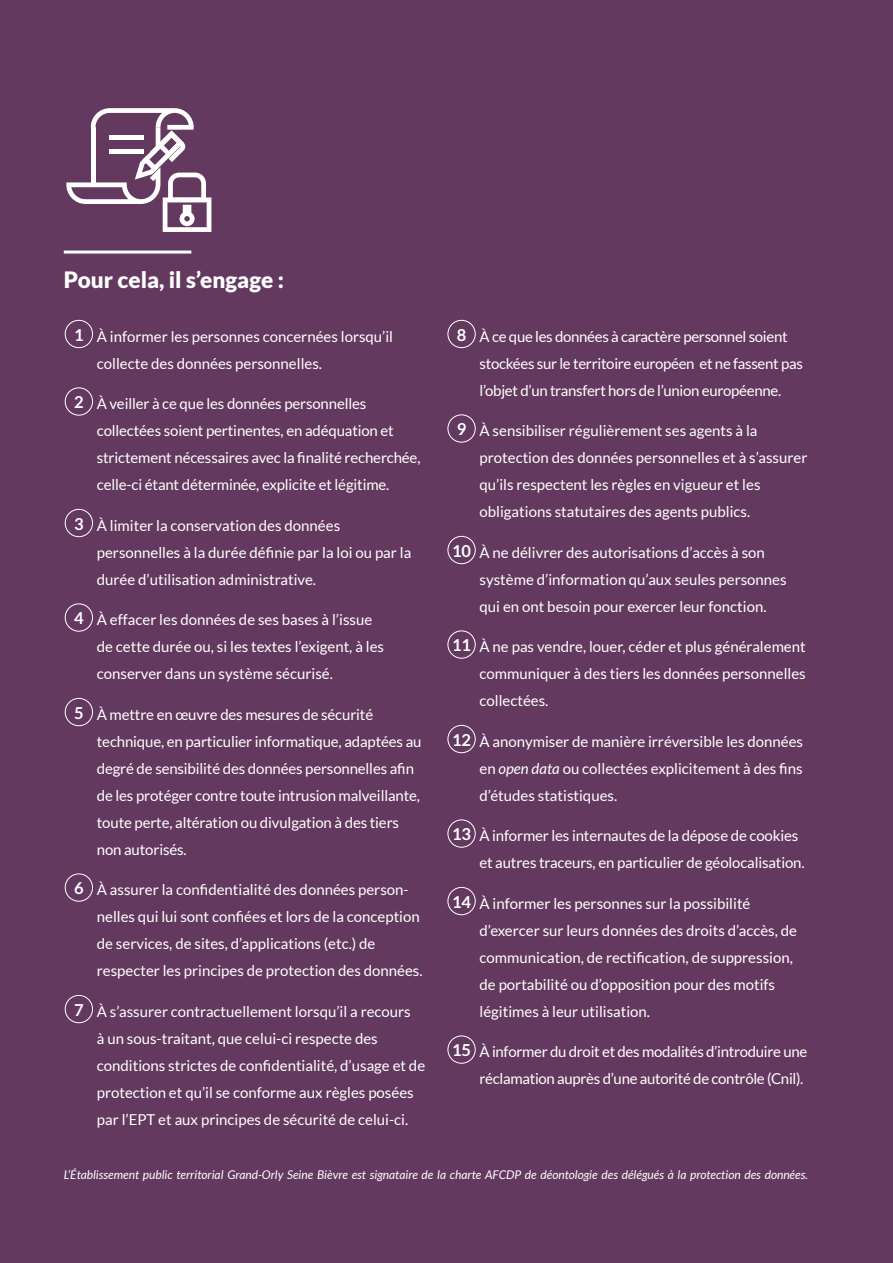
<style>
.page{position:relative;width:893px;height:1263px;background:#64395f}
.page>*{position:absolute;margin:0;border:0;box-sizing:border-box;transform-origin:0 0}
.t1{font:900 22.5px "Lato";color:#fff}
.t2{font:15px/27px "Lato";color:#fff}
.t3{font:15px/27px "Lato";letter-spacing:-.02em;color:#fff}
.t4{font:italic 12px "Lato";color:#fff}
.s1{font-weight:700;font-size:16.5px}
.s2{font-style:italic}
</style>
<div class="page">
<svg style="left:66px;top:108px;width:145px;height:124px"></svg>
<hr style="left:64px;top:251px;width:127px;height:3px;background:#fff">
<div style="left:65px;top:320px;width:28px;height:28px;border:1px solid #fff;border-radius:50%"></div>
<div style="left:65px;top:387px;width:28px;height:28px;border:1px solid #fff;border-radius:50%"></div>
<div style="left:65px;top:509px;width:28px;height:28px;border:1px solid #fff;border-radius:50%"></div>
<div style="left:65px;top:603px;width:28px;height:28px;border:1px solid #fff;border-radius:50%"></div>
<div style="left:65px;top:698px;width:28px;height:28px;border:1px solid #fff;border-radius:50%"></div>
<div style="left:65px;top:873px;width:28px;height:28px;border:1px solid #fff;border-radius:50%"></div>
<div style="left:65px;top:995px;width:28px;height:28px;border:1px solid #fff;border-radius:50%"></div>
<div style="left:448px;top:320px;width:28px;height:28px;border:1px solid #fff;border-radius:50%"></div>
<div style="left:448px;top:414px;width:28px;height:28px;border:1px solid #fff;border-radius:50%"></div>
<div style="left:448px;top:536px;width:28px;height:28px;border:1px solid #fff;border-radius:50%"></div>
<div style="left:448px;top:630px;width:28px;height:28px;border:1px solid #fff;border-radius:50%"></div>
<div style="left:448px;top:725px;width:28px;height:28px;border:1px solid #fff;border-radius:50%"></div>
<div style="left:448px;top:819px;width:28px;height:28px;border:1px solid #fff;border-radius:50%"></div>
<div style="left:448px;top:887px;width:28px;height:28px;border:1px solid #fff;border-radius:50%"></div>
<div style="left:448px;top:1035px;width:28px;height:28px;border:1px solid #fff;border-radius:50%"></div>
<h1 class="t1" style="left:64px;top:266px;width:222px">Pour cela, il s’engage :</h1>
<p class="t2" style="left:97px;top:323px;width:298px;text-indent:-23px"><span class="s1">1</span> À informer les personnes concernées lorsqu’il collecte des données personnelles.</p>
<p class="t2" style="left:97px;top:390px;width:325px;text-indent:-23px"><span class="s1">2</span> À veiller à ce que les données personnelles collectées soient pertinentes, en adéquation et strictement nécessaires avec la finalité recherchée, celle-ci étant déterminée, explicite et légitime.</p>
<p class="t2" style="left:97px;top:512px;width:316px;text-indent:-23px"><span class="s1">3</span> À limiter la conservation des données personnelles à la durée définie par la loi ou par la durée d’utilisation administrative.</p>
<p class="t2" style="left:97px;top:606px;width:289px;text-indent:-23px"><span class="s1">4</span> À effacer les données de ses bases à l’issue de cette durée ou, si les textes l’exigent, à les conserver dans un système sécurisé.</p>
<p class="t2" style="left:97px;top:701px;width:326px;text-indent:-23px"><span class="s1">5</span> À mettre en œuvre des mesures de sécurité technique, en particulier informatique, adaptées au degré de sensibilité des données personnelles afin de les protéger contre toute intrusion malveillante, toute perte, altération ou divulgation à des tiers non autorisés.</p>
<p class="t2" style="left:97px;top:876px;width:327px;text-indent:-23px"><span class="s1">6</span> À assurer la confidentialité des données person&shy;nelles qui lui sont confiées et lors de la conception de services, de sites, d’applications (etc.) de respecter les principes de protection des données.</p>
<p class="t2" style="left:97px;top:998px;width:330px;text-indent:-23px"><span class="s1">7</span> À s’assurer contractuellement lorsqu’il a recours<br>à un sous-traitant, que celui-ci respecte des conditions strictes de confidentialité, d’usage et de protection et qu’il se conforme aux règles posées par l’EPT et aux principes de sécurité de celui-ci.</p>
<p class="t3" style="left:480px;top:323px;width:325px;text-indent:-23px"><span class="s1">8</span> À ce que les données à caractère personnel soient stockées sur le territoire européen et ne fassent pas l’objet d’un transfert hors de l’union européenne.</p>
<p class="t2" style="left:480px;top:417px;width:329px;text-indent:-23px"><span class="s1">9</span> À sensibiliser régulièrement ses agents à la protection des données personnelles et à s’assurer qu’ils respectent les règles en vigueur et les obligations statutaires des agents publics.</p>
<p class="t2" style="left:480px;top:539px;width:309px;text-indent:-28px"><span class="s1">10</span> À ne délivrer des autorisations d’accès à son système d’information qu’aux seules personnes qui en ont besoin pour exercer leur fonction.</p>
<p class="t2" style="left:480px;top:633px;width:328px;text-align:justify;text-indent:-28px"><span class="s1">11</span> À ne pas vendre, louer, céder et plus généralement communiquer à des tiers les données personnelles collectées.</p>
<p class="t2" style="left:480px;top:728px;width:325px;text-align:justify;text-indent:-28px"><span class="s1">12</span> À anonymiser de manière irréversible les données en <span class="s2">open data</span> ou collectées explicitement à des fins d’études statistiques.</p>
<p class="t2" style="left:479px;top:822px;width:327px;text-indent:-27px"><span class="s1">13</span> À informer les internautes de la dépose de cookies et autres traceurs, en particulier de géolocalisation.</p>
<p class="t2" style="left:480px;top:890px;width:319px;text-indent:-28px"><span class="s1">14</span> À informer les personnes sur la possibilité d’exercer sur leurs données des droits d’accès, de communication, de rectification, de suppression, de portabilité ou d’opposition pour des motifs légitimes à leur utilisation.</p>
<p class="t3" style="left:452px;top:1038px;width:357px;text-align:right"><span class="s1">15</span> À informer du droit et des modalités d’introduire une réclamation auprès d’une autorité de contrôle (Cnil).</p>
<p class="t4" style="left:64px;top:1168px;width:746px">L’Établissement public territorial Grand-Orly Seine Bièvre est signataire de la charte AFCDP de déontologie des délégués à la protection des données.</p>
</div>
